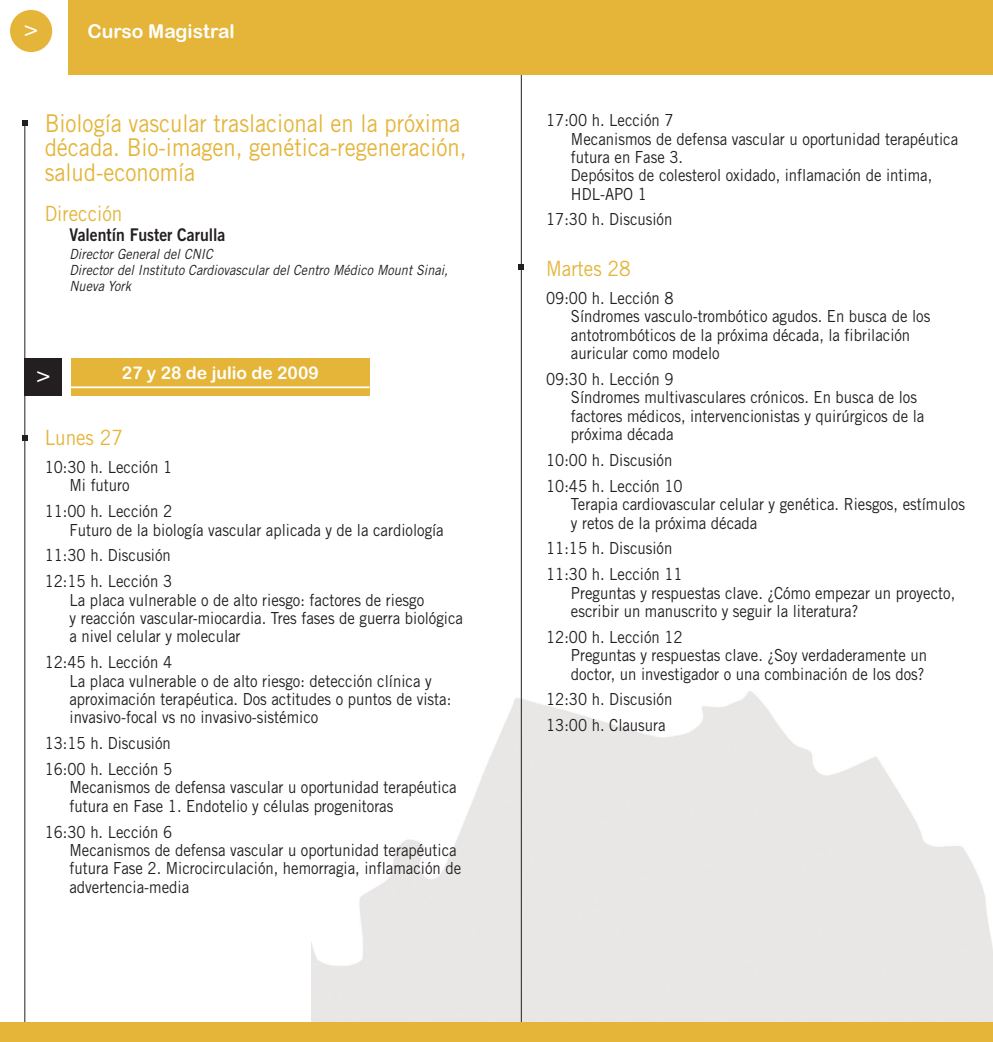
<style>
.page{position:relative;width:993px;height:1042px;background:#fff}
.page>*{position:absolute;margin:0;border:0;box-sizing:border-box;transform-origin:0 0}
.t1{font:24.5px/24.5px "Trade Gothic";color:#e5b53a;scale:.9 1}
.t2{font:21px "Trade Gothic";color:#e5b53a;scale:.9 1}
.t3{font:21px "Helvetica";color:#fff}
.t4{font:19.25px "Arial Rounded MT Bold";color:#fff}
.t5{font:17.5px "Trade Gothic Bold Two";color:#231f20;scale:.9 1}
.t6{font:17.5px "Arial Rounded MT Bold";color:#fff}
.t7{font:16.62px/18.4px "Trade Gothic";color:#231f20;scale:.9 1}
.t8{font:italic 14px/15.8px "Trade Gothic";color:#231f20;scale:.9 1}
</style>
<div class="page">
<img style="left:311px;top:691px;width:681px;height:331px">
<div style="left:10px;top:10px;width:42px;height:42px;background:#e5b53a;border-radius:50%"></div>
<hr style="left:24px;top:123px;width:1px;height:919px;background:#231f20">
<hr style="left:520px;top:64px;width:1px;height:978px;background:#231f20">
<svg style="left:22px;top:120px;width:6px;height:6px"></svg>
<svg style="left:518px;top:264px;width:6px;height:6px"></svg>
<svg style="left:22px;top:435px;width:6px;height:6px"></svg>
<div style="left:68px;top:0;width:924px;height:74px;background:#e5b53a"></div>
<div style="left:71px;top:359px;width:298px;height:37px;background:#e5b53a"></div>
<hr style="left:71px;top:386px;width:298px;height:2px;background:#fff">
<div style="left:25px;top:359px;width:37px;height:37px;background:#231f20"></div>
<div style="left:0;top:1022px;width:992px;height:20px;background:#e5b53a"></div>
<p class="t3" style="left:25px;top:21px;width:14px">&gt;</p>
<p class="t4" style="left:87px;top:24px;width:149px">Curso Magistral</p>
<h1 class="t1" style="left:45px;top:113px;width:470px">Biología vascular traslacional en la próxima década. Bio-imagen, genética-regeneración, salud-economía</h1>
<p class="t2" style="left:45px;top:206px;width:88px">Dirección</p>
<p class="t5" style="left:69px;top:228px;width:175px">Valentín Fuster Carulla</p>
<p class="t8" style="left:69px;top:248px;width:425px">Director General del CNIC<br>Director del Instituto Cardiovascular del Centro Médico Mount Sinai,<br>Nueva York</p>
<p class="t3" style="left:37px;top:367px;width:14px">&gt;</p>
<p class="t6" style="left:122px;top:366px;width:198px">27 y 28 de julio de 2009</p>
<p class="t2" style="left:45px;top:429px;width:88px">Lunes 27</p>
<p class="t7" style="left:69px;top:459px;width:115px;text-indent:-25px">10:30 h. Lección 1<br>Mi futuro</p>
<p class="t7" style="left:69px;top:503px;width:417px;text-indent:-25px">11:00 h. Lección 2<br>Futuro de la biología vascular aplicada y de la cardiología</p>
<p class="t7" style="left:45px;top:544px;width:143px;line-height:25.9px">11:30 h. Discusión<br>12:15 h. Lección 3</p>
<p class="t7" style="left:69px;top:592px;width:438px">La placa vulnerable o de alto riesgo: factores de riesgo<br>y reacción vascular-miocardia. Tres fases de guerra biológica a nivel celular y molecular</p>
<p class="t7" style="left:69px;top:654px;width:425px;text-indent:-25px">12:45 h. Lección 4<br>La placa vulnerable o de alto riesgo: detección clínica y aproximación terapéutica. Dos actitudes o puntos de vista: invasivo-focal vs no invasivo-sistémico</p>
<p class="t7" style="left:45px;top:732px;width:143px;line-height:25.9px">13:15 h. Discusión<br>16:00 h. Lección 5</p>
<p class="t7" style="left:69px;top:780px;width:431px">Mecanismos de defensa vascular u oportunidad terapéutica futura en Fase 1. Endotelio y células progenitoras</p>
<p class="t7" style="left:69px;top:824px;width:436px;text-indent:-25px">16:30 h. Lección 6<br>Mecanismos de defensa vascular u oportunidad terapéutica futura Fase 2. Microcirculación, hemorragia, inflamación de advertencia-media</p>
<p class="t7" style="left:570px;top:113px;width:431px;text-indent:-25px">17:00 h. Lección 7<br>Mecanismos de defensa vascular u oportunidad terapéutica futura en Fase 3.<br>Depósitos de colesterol oxidado, inflamación de intima,<br>HDL-APO 1</p>
<p class="t7" style="left:546px;top:212px;width:142px">17:30 h. Discusión</p>
<p class="t2" style="left:546px;top:261px;width:95px">Martes 28</p>
<p class="t7" style="left:570px;top:290px;width:400px;text-indent:-25px">09:00 h. Lección 8<br>Síndromes vasculo-trombótico agudos. En busca de los antotrombóticos de la próxima década, la fibrilación auricular como modelo</p>
<p class="t7" style="left:570px;top:371px;width:394px;text-indent:-25px">09:30 h. Lección 9<br>Síndromes multivasculares crónicos. En busca de los factores médicos, intervencionistas y quirúrgicos de la próxima década</p>
<p class="t7" style="left:546px;top:449px;width:153px;line-height:25.9px">10:00 h. Discusión<br>10:45 h. Lección 10</p>
<p class="t7" style="left:570px;top:497px;width:439px">Terapia cardiovascular celular y genética. Riesgos, estímulos y retos de la próxima década</p>
<p class="t7" style="left:546px;top:537px;width:153px;line-height:25.9px">11:15 h. Discusión<br>11:30 h. Lección 11</p>
<p class="t7" style="left:570px;top:585px;width:428px">Preguntas y respuestas clave. ¿Cómo empezar un proyecto, escribir un manuscrito y seguir la literatura?</p>
<p class="t7" style="left:570px;top:629px;width:397px;text-indent:-25px">12:00 h. Lección 12<br>Preguntas y respuestas clave. ¿Soy verdaderamente un doctor, un investigador o una combinación de los dos?</p>
<p class="t7" style="left:546px;top:688px;width:142px;line-height:25.9px">12:30 h. Discusión<br>13:00 h. Clausura</p>
</div>
